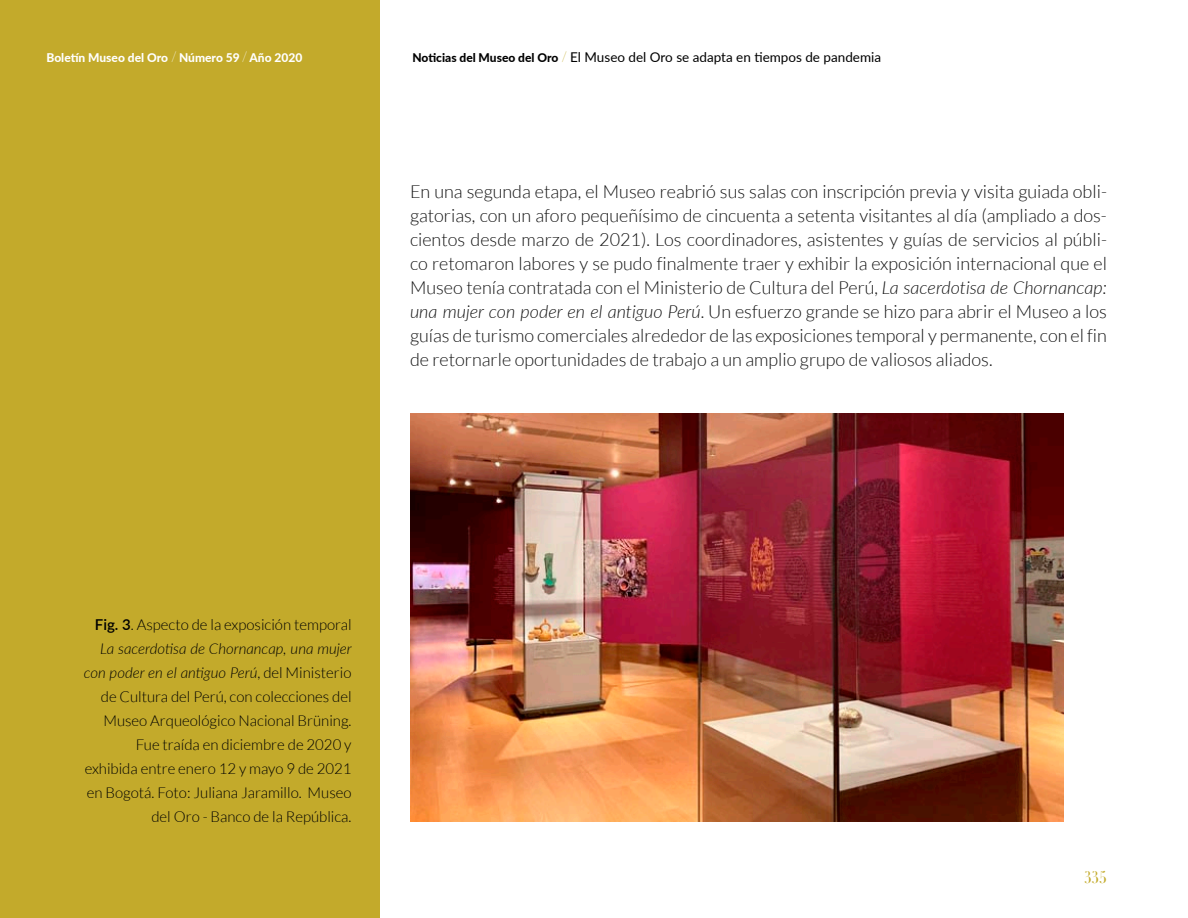
<style>
.page{position:relative;width:1188px;height:918px;background:#fff}
.page>*{position:absolute;margin:0;border:0;box-sizing:border-box;transform-origin:0 0}
.t1{font:300 18px/24px "Lato";color:#121212;text-align:justify}
.t2{font:16.65px "Didot LH Headline";color:#c3aa2b}
.t3{font:300 15px/24px "Lato";color:#000;text-align:right}
.t4{font:13.5px "Lato";color:#000}
.t5{font:800 12px "Lato";color:#fff}
.s1{font-family:"Didot LH Headline";font-weight:400;font-size:15px}
.s2{font-weight:800;font-size:12px}
.s3{font-family:"Didot LH Headline";font-size:15px;color:#c3aa2b}
.s4{font-style:italic}
.s5{font-weight:600}
</style>
<div class="page">
<div style="left:0;top:0;width:380px;height:918px;background:#c3aa2b"></div>
<img style="left:410px;top:414px;width:654px;height:408px">
<p class="t5" style="left:46px;top:49px;width:257px">Boletín Museo del Oro <span class="s1">/</span> Número 59 <span class="s1">/</span> Año 2020</p>
<p class="t4" style="left:412px;top:48px;width:470px"><span class="s2">Noticias del Museo del Oro</span> <span class="s3">/</span> El Museo del Oro se adapta en tiempos de pandemia</p>
<p class="t1" style="left:410px;top:180px;width:699px">En una segunda etapa, el Museo reabrió sus salas con inscripción previa y visita guiada obli&shy;gatorias, con un aforo pequeñísimo de cincuenta a setenta visitantes al día (ampliado a dos&shy;cientos desde marzo de 2021). Los coordinadores, asistentes y guías de servicios al públi&shy;co retomaron labores y se pudo finalmente traer y exhibir la exposición internacional que el Museo tenía contratada con el Ministerio de Cultura del Perú, <span class="s4">La sacerdotisa de Chornancap: una mujer con poder en el antiguo Perú</span>. Un esfuerzo grande se hizo para abrir el Museo a los guías de turismo comerciales alrededor de las exposiciones temporal y permanente, con el fin de retornarle oportunidades de trabajo a un amplio grupo de valiosos aliados.</p>
<p class="t3" style="left:84px;top:613px;width:270px"><span class="s5">Fig. 3</span>. Aspecto de la exposición temporal <span class="s4">La sacerdotisa de Chornancap, una mujer con poder en el antiguo Perú</span>, del Ministerio de Cultura del Perú, con colecciones del Museo Arqueológico Nacional Brüning.<br>Fue traída en diciembre de 2020 y exhibida entre enero 12 y mayo 9 de 2021 en Bogotá. Foto: Juliana Jaramillo. Museo del Oro - Banco de la República.</p>
<p class="t2" style="left:1084px;top:867px;width:24px">335</p>
</div>
